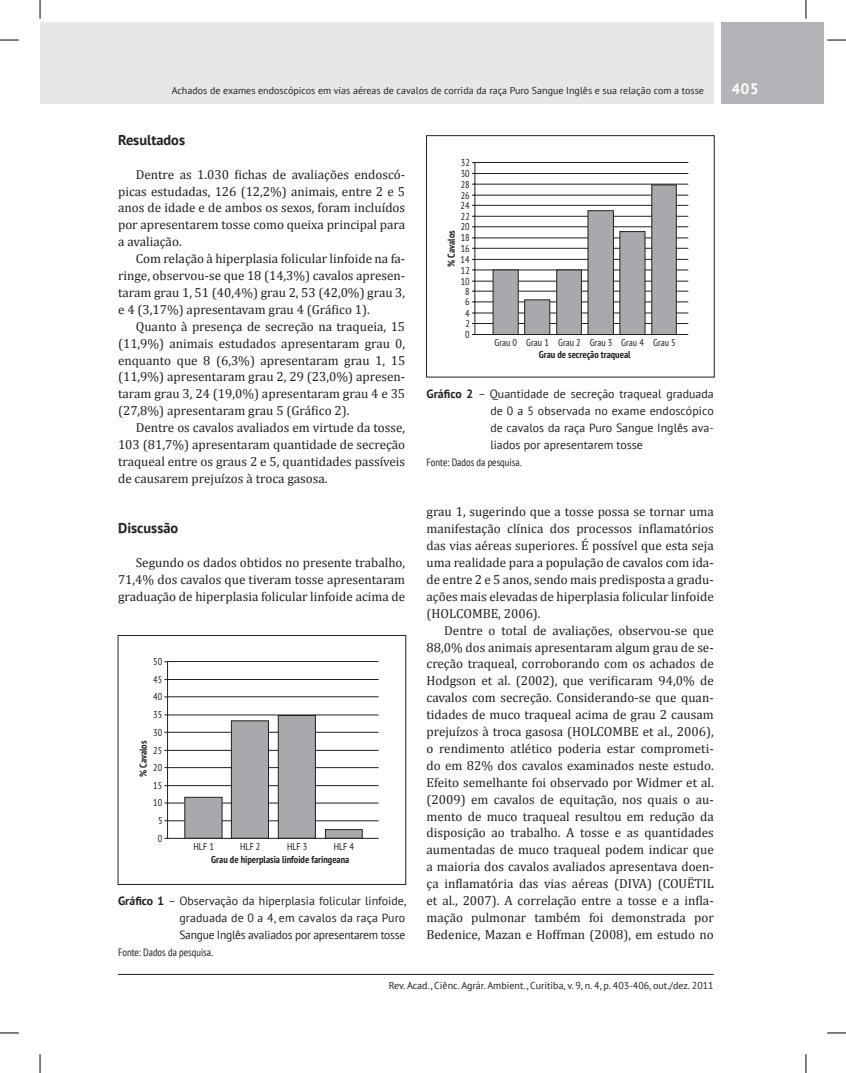
<style>
.page{position:relative;width:846px;height:1073px;background:#fff}
.page>*{position:absolute;margin:0;border:0;box-sizing:border-box;transform-origin:0 0}
.t1{font:700 15px "PT Sans";color:#fff}
.t2{font:700 14.38px "PT Sans";color:#231f20}
.t3{font:13.12px/16.9px "Cambria";color:#231f20;text-align:justify}
.t4{font:11.88px/16.9px "PT Sans";color:#231f20;text-align:justify}
.t5{font:condensed 10.62px "PT Sans";color:#231f20}
.t6{font:10px "PT Sans";color:#231f20}
.t7{font:condensed 10px "PT Sans";color:#231f20}
.t8{font:700 condensed 10px "PT Sans";color:#231f20}
.s1{font-weight:700}
</style>
<div class="page">
<div style="left:40px;top:22px;width:673px;height:82px;background:#e6e7e9"></div>
<div style="left:720px;top:22px;width:103px;height:82px;background:#b2b3b7"></div>
<hr style="left:118px;top:973px;width:595px;height:1px;background:#231f20">
<hr style="left:167px;top:661px;width:1px;height:177px;background:#231f20">
<hr style="left:167px;top:837px;width:211px;height:1px;background:#231f20">
<hr style="left:167px;top:679px;width:211px;height:1px;background:#231f20">
<hr style="left:167px;top:696px;width:211px;height:1px;background:#231f20">
<hr style="left:167px;top:714px;width:211px;height:1px;background:#231f20">
<hr style="left:167px;top:731px;width:211px;height:1px;background:#231f20">
<hr style="left:167px;top:750px;width:211px;height:1px;background:#231f20">
<hr style="left:167px;top:767px;width:211px;height:1px;background:#231f20">
<hr style="left:167px;top:785px;width:211px;height:1px;background:#231f20">
<hr style="left:167px;top:802px;width:211px;height:1px;background:#231f20">
<hr style="left:167px;top:820px;width:211px;height:1px;background:#231f20">
<hr style="left:167px;top:661px;width:211px;height:1px;background:#231f20">
<div style="left:184px;top:796px;width:38px;height:42px;background:#a8a9ad"></div>
<div style="left:231px;top:720px;width:38px;height:118px;background:#a8a9ad;border:1px solid #231f20"></div>
<div style="left:278px;top:715px;width:37px;height:123px;background:#a8a9ad;border:1px solid #231f20"></div>
<div style="left:325px;top:829px;width:37px;height:9px;background:#a8a9ad;border:1px solid #231f20"></div>
<div style="left:118px;top:635px;width:288px;height:249px;border:1px solid #231f20"></div>
<hr style="left:474px;top:162px;width:1px;height:173px;background:#231f20">
<hr style="left:474px;top:334px;width:214px;height:1px;background:#231f20">
<hr style="left:475px;top:162px;width:213px;height:1px;background:#231f20">
<hr style="left:475px;top:173px;width:213px;height:1px;background:#231f20">
<hr style="left:475px;top:184px;width:213px;height:1px;background:#231f20">
<hr style="left:475px;top:195px;width:213px;height:1px;background:#231f20">
<hr style="left:475px;top:205px;width:213px;height:1px;background:#231f20">
<hr style="left:475px;top:216px;width:213px;height:1px;background:#231f20">
<hr style="left:475px;top:226px;width:213px;height:1px;background:#231f20">
<hr style="left:475px;top:237px;width:213px;height:1px;background:#231f20">
<hr style="left:475px;top:248px;width:213px;height:1px;background:#231f20">
<hr style="left:475px;top:259px;width:213px;height:1px;background:#231f20">
<hr style="left:475px;top:270px;width:213px;height:1px;background:#231f20">
<hr style="left:475px;top:281px;width:213px;height:1px;background:#231f20">
<hr style="left:475px;top:291px;width:213px;height:1px;background:#231f20">
<hr style="left:475px;top:301px;width:213px;height:1px;background:#231f20">
<hr style="left:475px;top:313px;width:213px;height:1px;background:#231f20">
<hr style="left:475px;top:323px;width:213px;height:1px;background:#231f20">
<div style="left:492px;top:269px;width:26px;height:66px;background:#a8a9ad;border:1px solid #231f20"></div>
<div style="left:524px;top:299px;width:26px;height:36px;background:#a8a9ad;border:1px solid #231f20"></div>
<div style="left:556px;top:269px;width:25px;height:66px;background:#a8a9ad;border:1px solid #231f20"></div>
<div style="left:587px;top:210px;width:26px;height:125px;background:#a8a9ad"></div>
<div style="left:619px;top:231px;width:26px;height:104px;background:#a8a9ad"></div>
<div style="left:651px;top:184px;width:25px;height:151px;background:#a8a9ad;border:1px solid #231f20"></div>
<div style="left:426px;top:135px;width:288px;height:242px;border:1px solid #231f20"></div>
<svg style="left:0;top:39px;width:19px;height:2px"></svg>
<svg style="left:827px;top:39px;width:18px;height:2px"></svg>
<svg style="left:0;top:1032px;width:19px;height:1px"></svg>
<svg style="left:827px;top:1032px;width:18px;height:1px"></svg>
<svg style="left:39px;top:0;width:2px;height:19px"></svg>
<svg style="left:39px;top:1054px;width:2px;height:18px"></svg>
<svg style="left:805px;top:0;width:1px;height:19px"></svg>
<svg style="left:805px;top:1054px;width:1px;height:18px"></svg>
<p class="t6" style="left:172px;top:84px;width:533px">Achados de exames endoscópicos em vias aéreas de cavalos de corrida da raça Puro Sangue Inglês e sua relação com a tosse</p>
<p class="t1" style="left:731px;top:79px;width:29px">405</p>
<p class="t2" style="left:118px;top:130px;width:68px">Resultados</p>
<p class="t3" style="left:118px;top:166px;width:289px;text-indent:18px">Dentre as 1.030 fichas de avaliações endoscó&shy;picas estudadas, 126 (12,2%) animais, entre 2 e 5 anos de idade e de ambos os sexos, foram incluídos por apresentarem tosse como queixa principal para a avaliação.</p>
<p class="t3" style="left:118px;top:250px;width:289px;text-indent:18px">Com relação à hiperplasia folicular linfoide na fa&shy;ringe, observou-se que 18 (14,3%) cavalos apresen&shy;taram grau 1, 51 (40,4%) grau 2, 53 (42,0%) grau 3, e 4 (3,17%) apresentavam grau 4 (Gráfico 1).</p>
<p class="t3" style="left:118px;top:317px;width:289px;text-indent:18px">Quanto à presença de secreção na traqueia, 15 (11,9%) animais estudados apresentaram grau 0, enquanto que 8 (6,3%) apresentaram grau 1, 15 (11,9%) apresentaram grau 2, 29 (23,0%) apresen&shy;taram grau 3, 24 (19,0%) apresentaram grau 4 e 35 (27,8%) apresentaram grau 5 (Gráfico 2).</p>
<p class="t3" style="left:118px;top:419px;width:289px;text-indent:18px">Dentre os cavalos avaliados em virtude da tosse, 103 (81,7%) apresentaram quantidade de secreção traqueal entre os graus 2 e 5, quantidades passíveis de causarem prejuízos à troca gasosa.</p>
<p class="t2" style="left:118px;top:518px;width:62px">Discussão</p>
<p class="t3" style="left:118px;top:554px;width:289px;text-indent:18px">Segundo os dados obtidos no presente trabalho, 71,4% dos cavalos que tiveram tosse apresentaram graduação de hiperplasia folicular linfoide acima de</p>
<p class="t7" style="left:153px;top:655px;width:10px">50</p>
<p class="t7" style="left:153px;top:673px;width:10px">45</p>
<p class="t7" style="left:153px;top:690px;width:10px">40</p>
<p class="t7" style="left:153px;top:708px;width:10px">35</p>
<p class="t7" style="left:153px;top:725px;width:10px">30</p>
<p class="t8" style="left:139px;top:776px;width:38px;rotate:-90deg">% Cavalos</p>
<p class="t7" style="left:153px;top:743px;width:10px">25</p>
<p class="t7" style="left:153px;top:760px;width:10px">20</p>
<p class="t7" style="left:153px;top:779px;width:10px">15</p>
<p class="t7" style="left:153px;top:796px;width:10px">10</p>
<p class="t7" style="left:158px;top:814px;width:6px">5</p>
<p class="t7" style="left:158px;top:831px;width:6px">0</p>
<p class="t7" style="left:193px;top:839px;width:22px">HLF 1</p>
<p class="t7" style="left:240px;top:839px;width:22px">HLF 2</p>
<p class="t7" style="left:287px;top:839px;width:22px">HLF 3</p>
<p class="t7" style="left:334px;top:839px;width:22px">HLF 4</p>
<p class="t8" style="left:211px;top:856px;width:139px">Grau de hiperplasia linfoide faringeana</p>
<p class="t4" style="left:179px;top:891px;width:228px;text-indent:-61px"><span class="s1">Gráfico 1</span> – Observação da hiperplasia folicular linfoide, graduada de 0 a 4, em cavalos da raça Puro Sangue Inglês avaliados por apresentarem tosse</p>
<p class="t5" style="left:118px;top:944px;width:96px">Fonte: Dados da pesquisa.</p>
<p class="t7" style="left:461px;top:156px;width:10px">32</p>
<p class="t7" style="left:460px;top:167px;width:10px">30</p>
<p class="t7" style="left:460px;top:178px;width:10px">28</p>
<p class="t7" style="left:460px;top:189px;width:10px">26</p>
<p class="t7" style="left:460px;top:199px;width:10px">24</p>
<p class="t7" style="left:461px;top:210px;width:10px">22</p>
<p class="t7" style="left:460px;top:220px;width:10px">20</p>
<p class="t8" style="left:447px;top:266px;width:38px;rotate:-90deg">% Cavalos</p>
<p class="t7" style="left:460px;top:231px;width:10px">18</p>
<p class="t7" style="left:460px;top:242px;width:10px">16</p>
<p class="t7" style="left:460px;top:253px;width:10px">14</p>
<p class="t7" style="left:461px;top:263px;width:10px">12</p>
<p class="t7" style="left:460px;top:274px;width:10px">10</p>
<p class="t7" style="left:465px;top:284px;width:6px">8</p>
<p class="t7" style="left:465px;top:295px;width:6px">6</p>
<p class="t7" style="left:465px;top:306px;width:6px">4</p>
<p class="t7" style="left:465px;top:317px;width:6px">2</p>
<p class="t7" style="left:465px;top:328px;width:6px">0</p>
<p class="t7" style="left:494px;top:336px;width:24px">Grau 0</p>
<p class="t7" style="left:526px;top:336px;width:151px">Grau 1 Grau 2 Grau 3 Grau 4 Grau 5</p>
<p class="t8" style="left:538px;top:350px;width:93px">Grau de secreção traqueal</p>
<p class="t4" style="left:490px;top:385px;width:225px;text-indent:-64px"><span class="s1">Gráfico 2</span> – Quantidade de secreção traqueal graduada de 0 a 5 observada no exame endoscópico de cavalos da raça Puro Sangue Inglês ava&shy;liados por apresentarem tosse</p>
<p class="t5" style="left:426px;top:455px;width:96px">Fonte: Dados da pesquisa.</p>
<p class="t3" style="left:426px;top:503px;width:289px">grau 1, sugerindo que a tosse possa se tornar uma manifestação clínica dos processos inflamatórios das vias aéreas superiores. É possível que esta seja uma realidade para a população de cavalos com ida&shy;de entre 2 e 5 anos, sendo mais predisposta a gradu&shy;ações mais elevadas de hiperplasia folicular linfoide (HOLCOMBE, 2006).</p>
<p class="t3" style="left:426px;top:621px;width:289px;text-indent:18px">Dentre o total de avaliações, observou-se que 88,0% dos animais apresentaram algum grau de se&shy;creção traqueal, corroborando com os achados de Hodgson et al. (2002), que verificaram 94,0% de cavalos com secreção. Considerando-se que quan&shy;tidades de muco traqueal acima de grau 2 causam prejuízos à troca gasosa (HOLCOMBE et al., 2006), o rendimento atlético poderia estar comprometi&shy;do em 82% dos cavalos examinados neste estudo.<br>Efeito semelhante foi observado por Widmer et al. (2009) em cavalos de equitação, nos quais o au&shy;mento de muco traqueal resultou em redução da disposição ao trabalho. A tosse e as quantidades aumentadas de muco traqueal podem indicar que a maioria dos cavalos avaliados apresentava doen&shy;ça inflamatória das vias aéreas (DIVA) (COUËTIL et al., 2007). A correlação entre a tosse e a infla&shy;mação pulmonar também foi demonstrada por Bedenice, Mazan e Hoffman (2008), em estudo no</p>
<p class="t6" style="left:389px;top:979px;width:326px">Rev. Acad., Ciênc. Agrár. Ambient., Curitiba, v. 9, n. 4, p. 403-406, out./dez. 2011</p>
</div>
